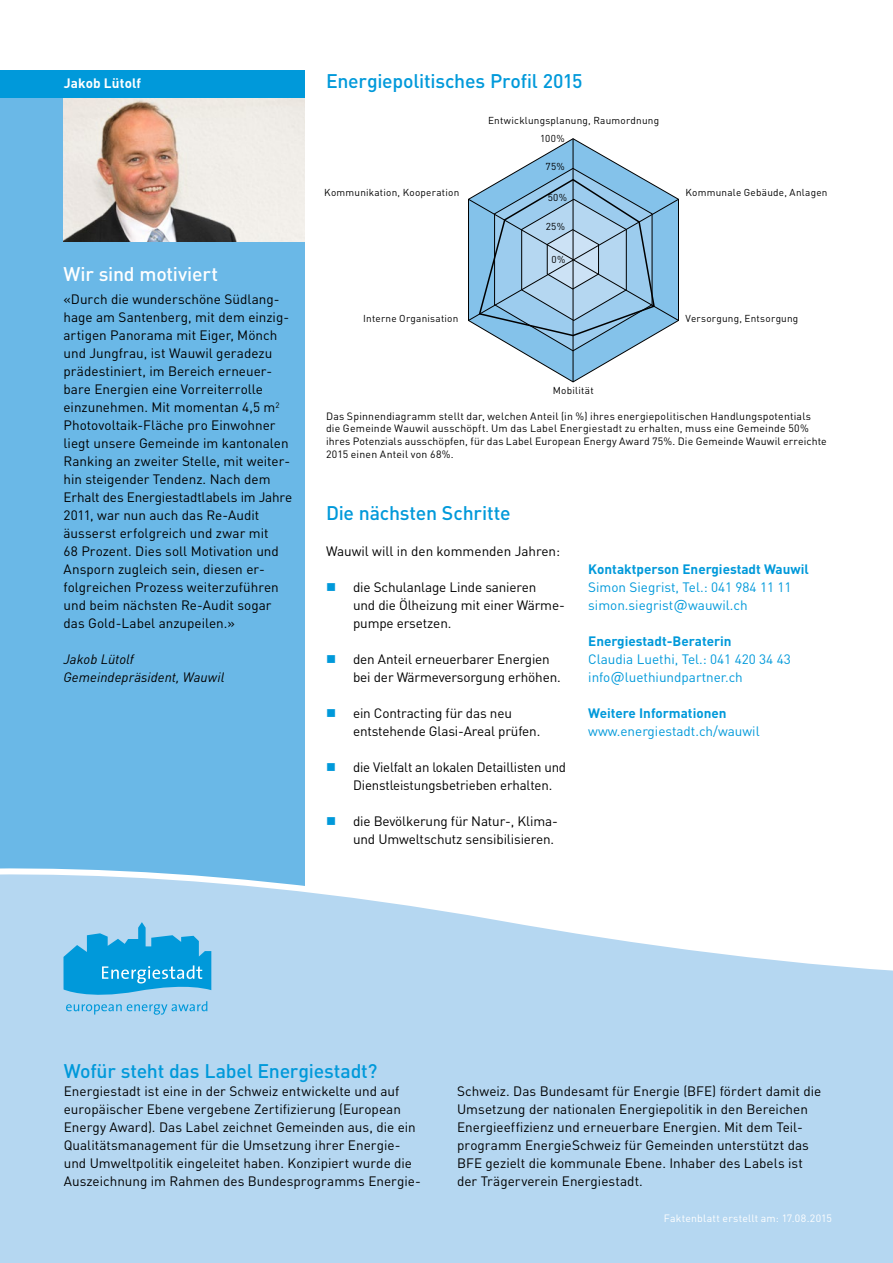
<style>
.page{position:relative;width:893px;height:1263px;background:#fff}
.page>*{position:absolute;margin:0;border:0;box-sizing:border-box;transform-origin:0 0}
.t1{font:500 19.5px "DIN Pro";letter-spacing:-.01em;color:#0099da}
.t2{font:500 19.5px "DIN Pro";letter-spacing:-.015em;color:#fff}
.t3{font:13.5px/18px "DIN Pro";color:#000}
.t4{font:13.5px/18px "DIN Pro";color:#0099da}
.t5{font:700 13.5px "DIN Pro";color:#0099da}
.t6{font:italic 13.5px/18px "DIN Pro";letter-spacing:.005em;color:#000}
.t7{font:700 13.5px "DIN Pro";letter-spacing:.01em;color:#fff}
.t8{font:10.5px/12.6px "DIN Pro";letter-spacing:.02em;color:#000}
.t9{font:10.5px "DIN Pro";letter-spacing:.02em;color:#fff}
.t10{font:10.05px "DIN Pro";letter-spacing:.025em;color:#000}
.s1{font-size:15px}
</style>
<div class="page">
<div style="left:0;top:97px;width:305px;height:1141px;background:#6ab8e7"></div>
<svg style="left:0;top:868px;width:893px;height:395px;background:#bddbf2"></svg>
<img style="left:63px;top:97px;width:242px;height:144px">
<svg style="left:63px;top:922px;width:148px;height:93px;background:#55b6e4"></svg>
<svg style="left:519px;top:138px;width:108px;height:244px"></svg>
<hr style="left:573px;top:139px;width:1px;height:243px;background:#000">
<svg style="left:468px;top:168px;width:211px;height:183px;background:#97c0dc"></svg>
<div style="left:0;top:70px;width:305px;height:27px;background:#0099da"></div>
<p class="t7" style="left:64px;top:74px;width:79px">Jakob Lütolf</p>
<h1 class="t2" style="left:63px;top:261px;width:156px">Wir sind motiviert</h1>
<p class="t3" style="left:63px;top:290px;width:230px">«Durch die wunderschöne Südlang&shy;hage am Santenberg, mit dem einzig&shy;artigen Panorama mit Eiger, Mönch und Jungfrau, ist Wauwil geradezu prädestiniert, im Bereich erneuer&shy;bare Energien eine Vorreiterrolle einzunehmen. Mit momentan 4,5 m<sup>2<br></sup>Photovoltaik-Fläche pro Einwohner liegt unsere Gemeinde im kantonalen Ranking an zweiter Stelle, mit weiter&shy;hin steigender Tendenz. Nach dem Erhalt des Energiestadtlabels im Jahre 2011, war nun auch das Re-Audit äusserst erfolgreich und zwar mit<br>68 Prozent. Dies soll Motivation und Ansporn zugleich sein, diesen er&shy;folgreichen Prozess weiterzuführen und beim nächsten Re-Audit sogar das Gold-Label anzupeilen.»</p>
<p class="t6" style="left:63px;top:650px;width:162px">Jakob Lütolf<br>Gemeindepräsident, Wauwil</p>
<h1 class="t1" style="left:326px;top:68px;width:258px">Energiepolitisches Profil 2015</h1>
<p class="t10" style="left:324px;top:186px;width:136px">Kommunikation, Kooperation</p>
<p class="t10" style="left:363px;top:312px;width:97px">Interne Organisation</p>
<p class="t10" style="left:488px;top:114px;width:173px">Entwicklungsplanung, Raumordnung</p>
<p class="t10" style="left:540px;top:131px;width:26px">100%</p>
<p class="t10" style="left:545px;top:159px;width:21px">75%</p>
<p class="t10" style="left:548px;top:190px;width:21px">50%</p>
<p class="t10" style="left:546px;top:220px;width:21px">25%</p>
<p class="t10" style="left:552px;top:253px;width:15px">0%</p>
<p class="t10" style="left:553px;top:384px;width:42px">Mobilität</p>
<p class="t10" style="left:685px;top:186px;width:143px">Kommunale Gebäude, Anlagen</p>
<p class="t10" style="left:685px;top:312px;width:114px">Versorgung, Entsorgung</p>
<p class="t8" style="left:326px;top:409px;width:502px">Das Spinnendiagramm stellt dar, welchen Anteil (in %) ihres energiepolitischen Handlungspotentials die Gemeinde Wauwil ausschöpft. Um das Label Energiestadt zu erhalten, muss eine Gemeinde 50% ihres Potenzials ausschöpfen, für das Label European Energy Award 75%. Die Gemeinde Wauwil erreichte 2015 einen Anteil von 68%.</p>
<h1 class="t1" style="left:326px;top:500px;width:186px">Die nächsten Schritte</h1>
<p class="t3" style="left:326px;top:542px;width:236px">Wauwil will in den kommenden Jahren:</p>
<p class="t3" style="left:353px;top:578px;width:213px">die Schulanlage Linde sanieren<br>und die Ölheizung mit einer Wärme&shy;pumpe ersetzen.</p>
<p class="t3" style="left:353px;top:650px;width:209px">den Anteil erneuerbarer Energien bei der Wärmeversorgung erhöhen.</p>
<p class="t3" style="left:353px;top:704px;width:189px">ein Contracting für das neu entstehende Glasi-Areal prüfen.</p>
<p class="t3" style="left:353px;top:758px;width:215px">die Vielfalt an lokalen Detaillisten und<br>Dienstleistungsbetrieben erhalten.</p>
<p class="t3" style="left:353px;top:812px;width:206px">die Bevölkerung für Natur-, Klima&shy;und Umweltschutz sensibilisieren.</p>
<p class="t5" style="left:588px;top:560px;width:222px">Kontaktperson Energiestadt Wauwil</p>
<p class="t4" style="left:588px;top:578px;width:205px">Simon Siegrist, Tel.: 041 984 11 11 simon.siegrist<span class="s1">@</span>wauwil.ch</p>
<p class="t5" style="left:588px;top:632px;width:145px">Energiestadt-Beraterin</p>
<p class="t4" style="left:588px;top:650px;width:204px">Claudia Luethi, Tel.: 041 420 34 43 info<span class="s1">@</span>luethiundpartner.ch</p>
<p class="t5" style="left:588px;top:704px;width:140px">Weitere Informationen</p>
<p class="t4" style="left:588px;top:722px;width:173px">www.energiestadt.ch/wauwil</p>
<h1 class="t1" style="left:64px;top:1058px;width:315px">Wofür steht das Label Energiestadt?</h1>
<p class="t3" style="left:64px;top:1082px;width:359px">Energiestadt ist eine in der Schweiz entwickelte und auf europäischer Ebene vergebene Zertifizierung (European Energy Award). Das Label zeichnet Gemeinden aus, die ein Qualitätsmanagement für die Umsetzung ihrer Energie&shy;und Umweltpolitik eingeleitet haben. Konzipiert wurde die Auszeichnung im Rahmen des Bundesprogramms Energie-</p>
<p class="t3" style="left:457px;top:1082px;width:366px">Schweiz. Das Bundesamt für Energie (BFE) fördert damit die Umsetzung der nationalen Energiepolitik in den Bereichen Energieeffizienz und erneuerbare Energien. Mit dem Teil&shy;programm EnergieSchweiz für Gemeinden unterstützt das BFE gezielt die kommunale Ebene. Inhaber des Labels ist der Trägerverein Energiestadt.</p>
<p class="t9" style="left:664px;top:1211px;width:170px">Faktenblatt erstellt am: 17.08.2015</p>
</div>
